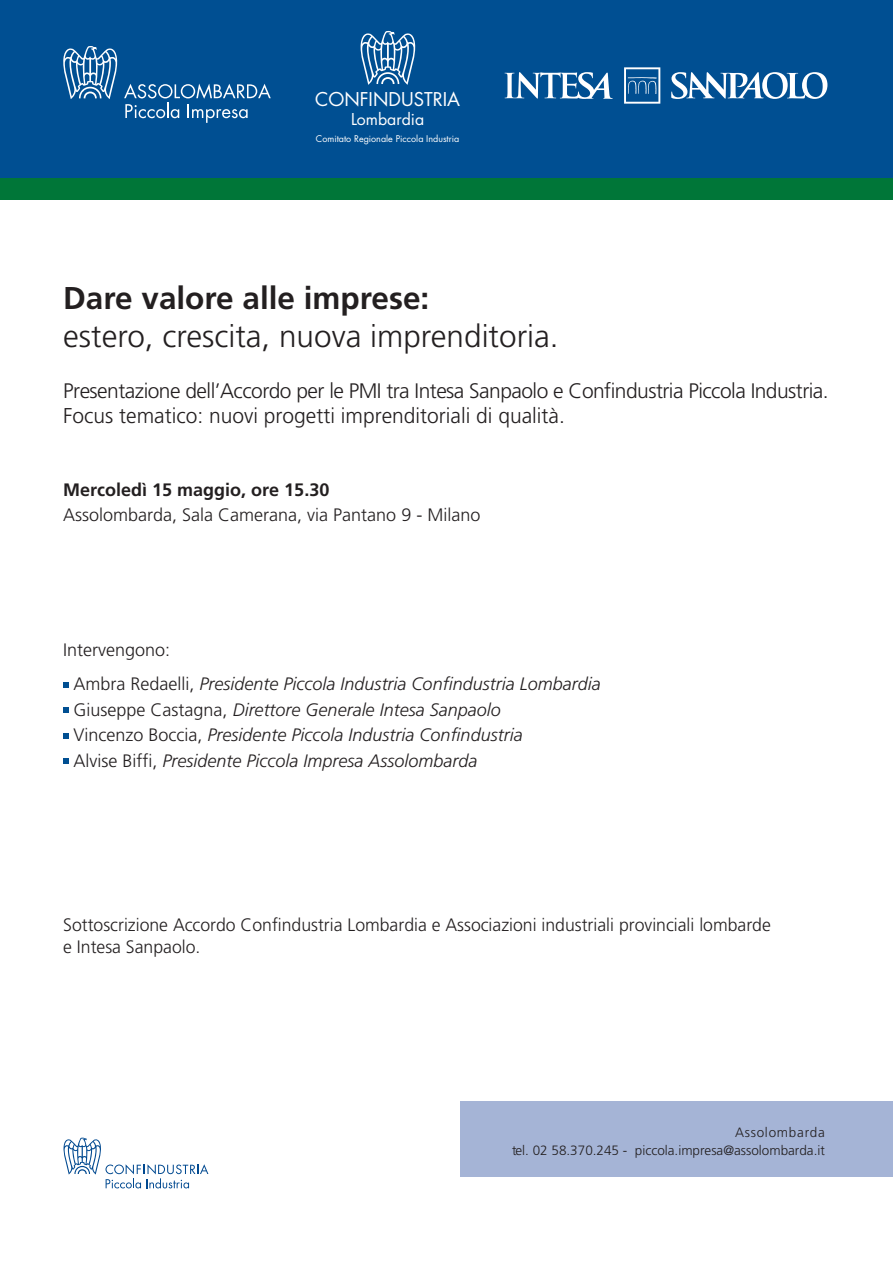
<style>
.page{position:relative;width:893px;height:1263px;background:#fff}
.page>*{position:absolute;margin:0;border:0;box-sizing:border-box;transform-origin:0 0}
.t1{font:300 31.5px "Frutiger";color:#231f20}
.t2{font:700 31.5px "Frutiger";color:#231f20}
.t3{font:300 21.45px "Frutiger";color:#231f20}
.t4{font:300 21px "Frutiger";letter-spacing:-.025em;color:#231f20}
.t5{font:18.45px "Futura";color:#fff}
.t6{font:italic 300 18px/25.5px "Frutiger";color:#231f20}
.t7{font:300 18px/21.1px "Frutiger";color:#231f20}
.t8{font:700 18px "Frutiger";color:#231f20}
.t9{font:15.9px "Futura";color:#fff}
.t10{font:300 13.5px/18px "Frutiger";color:#231f20;text-align:right}
.t11{font:9px "Futura";color:#fff}
.s1{font-style:normal}
</style>
<div class="page">
<div style="left:0;top:0;width:893px;height:183px;background:#004f92"></div>
<div style="left:0;top:178px;width:893px;height:22px;background:#007638"></div>
<svg style="left:63px;top:682px;width:6px;height:5px"></svg>
<svg style="left:63px;top:707px;width:6px;height:6px"></svg>
<svg style="left:63px;top:758px;width:6px;height:6px"></svg>
<svg style="left:63px;top:733px;width:6px;height:5px"></svg>
<div style="left:460px;top:1101px;width:433px;height:76px;background:#a5b4d6"></div>
<svg style="left:63px;top:1137px;width:145px;height:51px"></svg>
<svg style="left:360px;top:31px;width:56px;height:54px"></svg>
<svg style="left:671px;top:72px;width:156px;height:27px"></svg>
<svg style="left:505px;top:72px;width:108px;height:27px"></svg>
<svg style="left:624px;top:67px;width:36px;height:37px"></svg>
<svg style="left:63px;top:46px;width:55px;height:53px"></svg>
<svg style="left:124px;top:84px;width:147px;height:39px"></svg>
<p class="t5" style="left:315px;top:87px;width:147px">CONFINDUSTRIA</p>
<p class="t9" style="left:351px;top:109px;width:75px">Lombardia</p>
<p class="t11" style="left:316px;top:133px;width:145px">Comitato Regionale Piccola Industria</p>
<h1 class="t2" style="left:63px;top:279px;width:368px">Dare valore alle imprese:</h1>
<h1 class="t1" style="left:63px;top:318px;width:497px">estero, crescita, nuova imprenditoria.</h1>
<p class="t4" style="left:63px;top:379px;width:767px">Presentazione dell’Accordo per le PMI tra Intesa Sanpaolo e Confindustria Piccola Industria.</p>
<p class="t3" style="left:63px;top:404px;width:503px">Focus tematico: nuovi progetti imprenditoriali di qualità.</p>
<p class="t8" style="left:63px;top:480px;width:268px">Mercoledì 15 maggio, ore 15.30</p>
<p class="t7" style="left:63px;top:504px;width:419px">Assolombarda, Sala Camerana, via Pantano 9 - Milano</p>
<p class="t6" style="left:74px;top:633px;width:529px;line-height:34.2px;text-indent:-10px"><span class="s1">Intervengono:<br>Ambra Redaelli,</span> Presidente Piccola Industria Confindustria Lombardia</p>
<p class="t6" style="left:74px;top:697px;width:451px"><span class="s1">Giuseppe Castagna,</span> Direttore Generale Intesa Sanpaolo<br><span class="s1">Vincenzo Boccia,</span> Presidente Piccola Industria Confindustria<br><span class="s1">Alvise Biffi,</span> Presidente Piccola Impresa Assolombarda</p>
<p class="t7" style="left:63px;top:915px;width:709px">Sottoscrizione Accordo Confindustria Lombardia e Associazioni industriali provinciali lombarde e Intesa Sanpaolo.</p>
<p class="t10" style="left:512px;top:1123px;width:314px">Assolombarda<br>tel. 02 58.370.245 - piccola.impresa@assolombarda.it</p>
</div>
